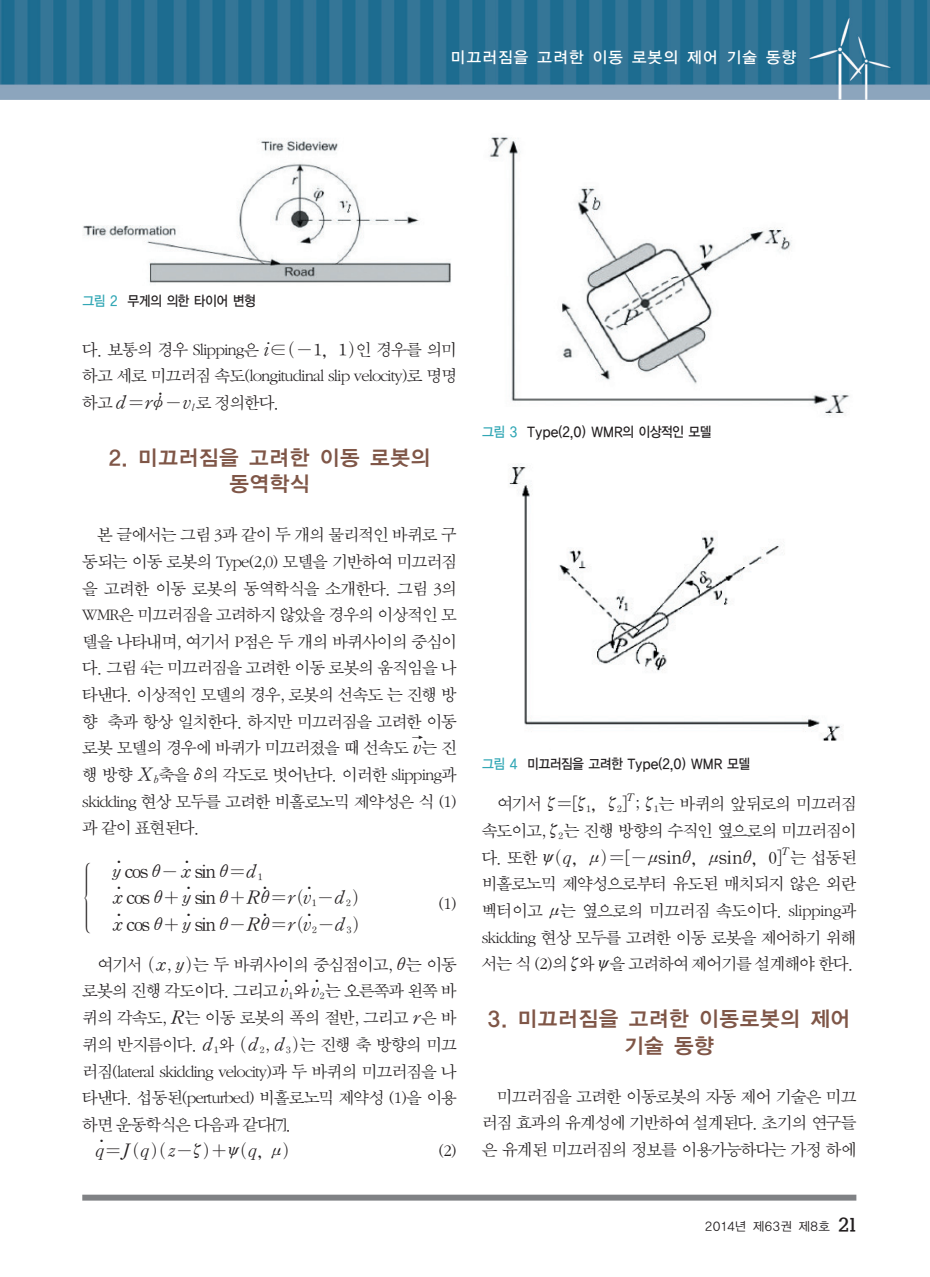
<style>
.page{position:relative;width:930px;height:1277px;background:#fff}
.page>*{position:absolute;margin:0;border:0;box-sizing:border-box;transform-origin:0 0}
.t1{font:36.75px "S Tkbo NA";color:#231f20;scale:.48 1}
.t2{font:21px/26.2px "YGO14";letter-spacing:-.035em;color:#7f5647;text-align:center}
.t3{font:17.5px/26.6px "Sand Sm";letter-spacing:-.05em;color:#231f20;text-align:justify}
.t4{font:italic 17.5px "S Tksa A";color:#231f20}
.t5{font:17.5px/26.8px "S Tksa A";letter-spacing:-.08em;color:#231f20}
.t6{font:17.5px "S Tkyak";color:#231f20}
.t7{font:15.75px "YGO13";color:#fff}
.t8{font:14px "YGO13";letter-spacing:-.105em;color:#231f20;scale:.9 1}
.t9{font:12.25px "YGO12";letter-spacing:-.01em;color:#231f20}
.s1{color:#32a7b5}
.s2{font-family:"S Tksa A";font-style:italic}
.s3{font-family:"S Tkyak"}
.s4{font-family:"S Tksa A"}
.s5{font-family:"S Tkha B";font-style:italic}
.s6{font-style:italic}
.s7{font-family:"S Tkyak";font-style:normal}
.s8{font-style:normal}
.s9{font-family:"S Tkha B"}
.s10{font-family:"Soma M";font-size:17.5px}
</style>
<div class="page">
<img style="left:0;top:0;width:930px;height:100px">
<div style="left:82px;top:1195px;width:774px;height:6px;background:#808285"></div>
<img style="left:83px;top:139px;width:368px;height:144px">
<img style="left:489px;top:137px;width:361px;height:279px">
<img style="left:509px;top:464px;width:332px;height:277px">
<p class="t8" style="left:82px;top:294px;width:195px"><span class="s1">그림 2</span> 무게의 의한 타이어 변형</p>
<p class="t7" style="left:450px;top:50px;width:348px">미끄러짐을 고려한 이동 로봇의 제어 기술 동향</p>
<p class="t3" style="left:82px;top:337px;width:376px">다. 보통의 경우 Slipping은 <span class="s2">i</span><span class="s3">&lt;</span><span class="s4">(-1, 1)</span>인 경우를 의미 하고 세로 미끄러짐 속도(longitudinal slip velocity)로 명명 하고 <span class="s2">d=</span><span class="s5">r</span><span class="s3">U</span><span class="s2">-v</span><span class="s5">¬</span>로 정의한다.</p>
<p class="t6" style="left:156px;top:381px;width:10px">¥</p>
<p class="t2" style="left:108px;top:446px;width:324px">2. 미끄러짐을 고려한 이동 로봇의 동역학식</p>
<p class="t3" style="left:82px;top:523px;width:376px;text-indent:15px">본 글에서는 그림 3과 같이 두 개의 물리적인 바퀴로 구 동되는 이동 로봇의 Type(2,0) 모델을 기반하여 미끄러짐 을 고려한 이동 로봇의 동역학식을 소개한다. 그림 3의 WMR은 미끄러짐을 고려하지 않았을 경우의 이상적인 모 델을 나타내며, 여기서 P점은 두 개의 바퀴사이의 중심이 다. 그림 4는 미끄러짐을 고려한 이동 로봇의 움직임을 나 타낸다. 이상적인 모델의 경우, 로봇의 선속도 는 진행 방 향 축과 항상 일치한다. 하지만 미끄러짐을 고려한 이동 로봇 모델의 경우에 바퀴가 미끄러졌을 때 선속도 <span class="s2">v</span><span class="s4">¯</span>는 진 행 방향 <span class="s2">X</span><span class="s5">∫</span>축을 <span class="s3">D</span>의 각도로 벗어난다. 이러한 slipping과 skidding 현상 모두를 고려한 비홀로노믹 제약성은 식 (1) 과 같이 표현된다.</p>
<h1 class="t1" style="left:82px;top:875px;width:20px">[</h1>
<p class="t5" style="left:113px;top:859px;width:249px"><span class="s6">y</span><span class="s3">H</span> cos <span class="s3">H</span>-<span class="s6">x</span><span class="s3">H</span> sin <span class="s3">H</span>=<span class="s6">d¡<br>x</span><span class="s3">H</span> cos <span class="s3">H</span>+<span class="s6">y</span><span class="s3">H</span> sin <span class="s3">H</span>+<span class="s6">R</span><span class="s3">HH</span>=<span class="s6">r(v¡-d™)</span></p>
<p class="t6" style="left:305px;top:885px;width:7px">H</p>
<p class="t4" style="left:113px;top:917px;width:249px">x<span class="s7">H</span> <span class="s8">cos</span> <span class="s7">H</span><span class="s8">+</span>y<span class="s7">H</span> <span class="s8">sin</span> <span class="s7">H</span><span class="s8">-</span>R<span class="s7">HH</span><span class="s8">=</span>r(v™-d£)</p>
<p class="t3" style="left:438px;top:892px;width:20px">(1)</p>
<p class="t6" style="left:305px;top:912px;width:7px">H</p>
<p class="t3" style="left:82px;top:952px;width:376px;text-indent:15px">여기서 <span class="s2">(x</span>, <span class="s2">y)</span>는 두 바퀴사이의 중심점이고, <span class="s3">H</span>는 이동 로봇의 진행 각도이다. 그리고<span class="s2">v¡</span><span class="s3">H</span> 와<span class="s2">v™</span><span class="s3">H</span> 는 오른쪽과 왼쪽 바 퀴의 각속도, <span class="s2">R</span>는 이동 로봇의 폭의 절반, 그리고 <span class="s2">r</span>은 바 퀴의 반지름이다. <span class="s2">d¡</span>와 <span class="s2">(d™</span>, <span class="s2">d£)</span>는 진행 축 방향의 미끄 러짐(lateral skidding velocity)과 두 바퀴의 미끄러짐을 나 타낸다. 섭동된(perturbed) 비홀로노믹 제약성 (1)을 이용 하면 운동학식은 다음과 같다[7].</p>
<p class="t4" style="left:95px;top:1143px;width:196px">q=J(q)(z-<span class="s7">F</span>)+<span class="s7">W</span>(q, <span class="s7">L</span>)</p>
<p class="t6" style="left:97px;top:1138px;width:7px">H</p>
<p class="t3" style="left:438px;top:1139px;width:20px">(2)</p>
<p class="t8" style="left:482px;top:425px;width:257px"><span class="s1">그림 3</span> Type(2,0) WMR의 이상적인 모델</p>
<p class="t8" style="left:482px;top:757px;width:300px"><span class="s1">그림 4</span> 미끄러짐을 고려한 Type(2,0) WMR 모델</p>
<p class="t3" style="left:482px;top:792px;width:376px;text-indent:15px">여기서 <span class="s3">F</span><span class="s2">=</span><span class="s9">[</span><span class="s3">F</span><span class="s9">¡,</span> <span class="s3">F</span><span class="s9">™]</span><span class="s2">ˇ</span><span class="s3">`</span>; <span class="s3">F</span><span class="s9">¡</span>는 바퀴의 앞뒤로의 미끄러짐 속도이고, <span class="s3">F</span><span class="s9">™</span>는 진행 방향의 수직인 옆으로의 미끄러짐이 다. 또한 <span class="s3">W</span><span class="s2">(q,</span> <span class="s3">L</span><span class="s2">)=</span><span class="s9">[</span><span class="s2">-</span><span class="s3">L</span><span class="s4">sin</span><span class="s3">H</span><span class="s9">,</span> <span class="s3">L</span><span class="s4">sin</span><span class="s3">H</span><span class="s9">, 0]</span><span class="s2">ˇ</span>는 섭동된 비홀로노믹 제약성으로부터 유도된 매치되지 않은 외란 벡터이고 <span class="s3">L</span>는 옆으로의 미끄러짐 속도이다. slipping과 skidding 현상 모두를 고려한 이동 로봇을 제어하기 위해 서는 식 (2)의 <span class="s3">F</span>와 <span class="s3">W</span>을 고려하여 제어기를 설계해야 한다.</p>
<p class="t2" style="left:487px;top:1007px;width:365px">3. 미끄러짐을 고려한 이동로봇의 제어 기술 동향</p>
<p class="t3" style="left:482px;top:1084px;width:376px;text-indent:15px">미끄러짐을 고려한 이동로봇의 자동 제어 기술은 미끄 러짐 효과의 유계성에 기반하여 설계된다. 초기의 연구들 은 유계된 미끄러짐의 정보를 이용가능하다는 가정 하에</p>
<p class="t9" style="left:705px;top:1221px;width:153px">2014년 제63권 제8호 <span class="s10">21</span></p>
</div>
